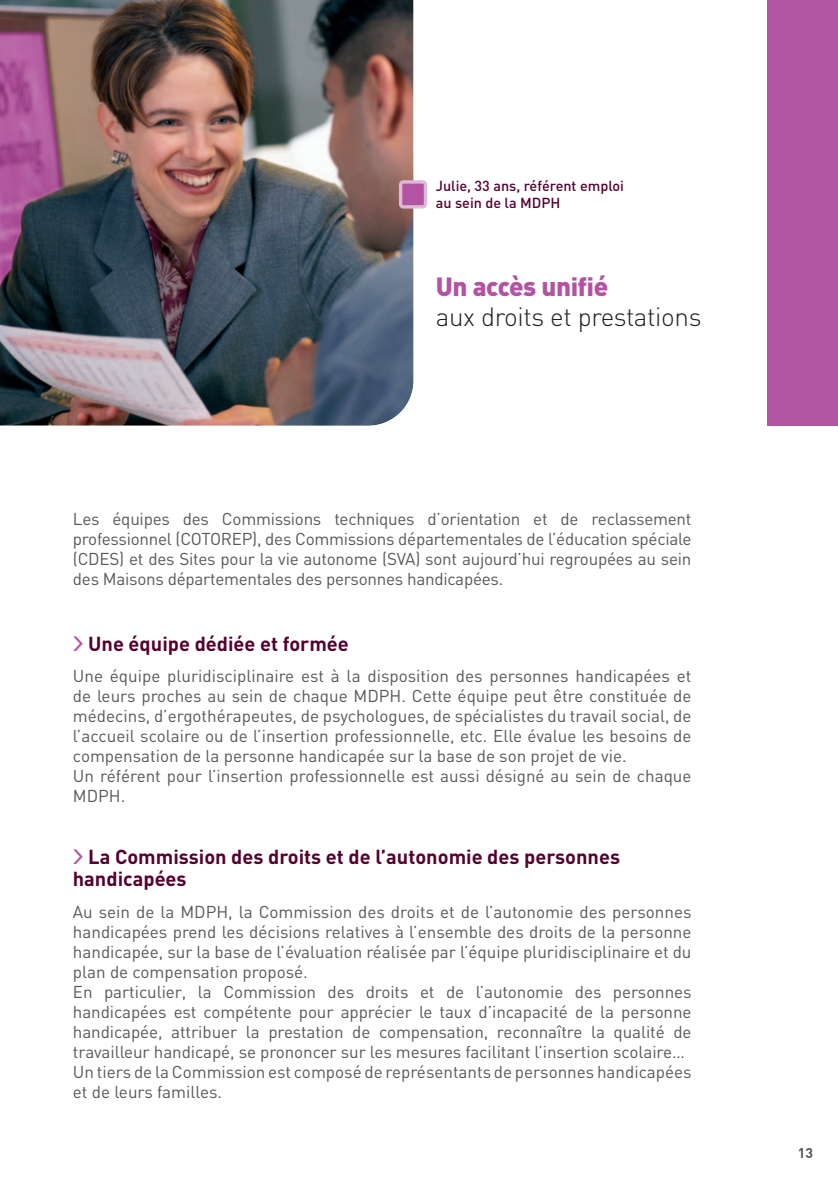
<style>
.page{position:relative;width:838px;height:1191px;background:#fff}
.page>*{position:absolute;margin:0;border:0;box-sizing:border-box;transform-origin:0 0}
.t1{font:300 26px "DIN";letter-spacing:-.015em;color:#231f20}
.t2{font:900 26px "DIN";letter-spacing:-.015em;color:#b254a1}
.t3{font:700 20px/22px "DIN";color:#55002e}
.t4{font:17px/20px "DIN";color:#57585a}
.t5{font:500 14.4px/17.2px "DIN";color:#55002e}
.t6{font:700 14px "DIN";color:#57585a}
.s1{font-family:"Beta Sans";color:#b254a1}
</style>
<div class="page">
<img style="left:0;top:0;width:413px;height:425px">
<div style="left:767px;top:0;width:70px;height:425px;background:#b254a1"></div>
<div style="left:400px;top:182px;width:25px;height:25px;background:#b254a1;border-radius:3px"></div>
<div style="left:399px;top:180px;width:28px;height:28px;border:3px solid #dcbbd8;border-radius:3px"></div>
<p class="t5" style="left:435px;top:179px;width:190px">Julie, 33 ans, référent emploi au sein de la MDPH</p>
<h1 class="t2" style="left:435px;top:277px;width:174px">Un accès unifié</h1>
<h1 class="t1" style="left:435px;top:307px;width:267px">aux droits et prestations</h1>
<p class="t4" style="left:73px;top:510px;width:620px;text-align:justify">Les équipes des Commissions techniques d’orientation et de reclassement professionnel (COTOREP), des Commissions départementales de l’éducation spéciale (CDES) et des Sites pour la vie autonome (SVA) sont aujourd’hui regroupées au sein des Maisons départementales des personnes handicapées.</p>
<p class="t3" style="left:73px;top:634px;width:277px"><span class="s1">&gt;</span> Une équipe dédiée et formée</p>
<p class="t4" style="left:73px;top:667px;width:620px">Une équipe pluridisciplinaire est à la disposition des personnes handicapées et de leurs proches au sein de chaque MDPH. Cette équipe peut être constituée de médecins, d’ergothérapeutes, de psychologues, de spécialistes du travail social, de l’accueil scolaire ou de l’insertion professionnelle, etc. Elle évalue les besoins de compensation de la personne handicapée sur la base de son projet de vie.<br>Un référent pour l’insertion professionnelle est aussi désigné au sein de chaque MDPH.</p>
<p class="t3" style="left:73px;top:847px;width:548px"><span class="s1">&gt;</span> La Commission des droits et de l’autonomie des personnes handicapées</p>
<p class="t4" style="left:73px;top:902px;width:620px">Au sein de la MDPH, la Commission des droits et de l’autonomie des personnes handicapées prend les décisions relatives à l’ensemble des droits de la personne handicapée, sur la base de l’évaluation réalisée par l’équipe pluridisciplinaire et du plan de compensation proposé.<br>En particulier, la Commission des droits et de l’autonomie des personnes handicapées est compétente pour apprécier le taux d’incapacité de la personne handicapée, attribuer la prestation de compensation, reconnaître la qualité de travailleur handicapé, se prononcer sur les mesures facilitant l’insertion scolaire… Un tiers de la Commission est composé de représentants de personnes handicapées et de leurs familles.</p>
<p class="t6" style="left:797px;top:1147px;width:17px">13</p>
</div>
